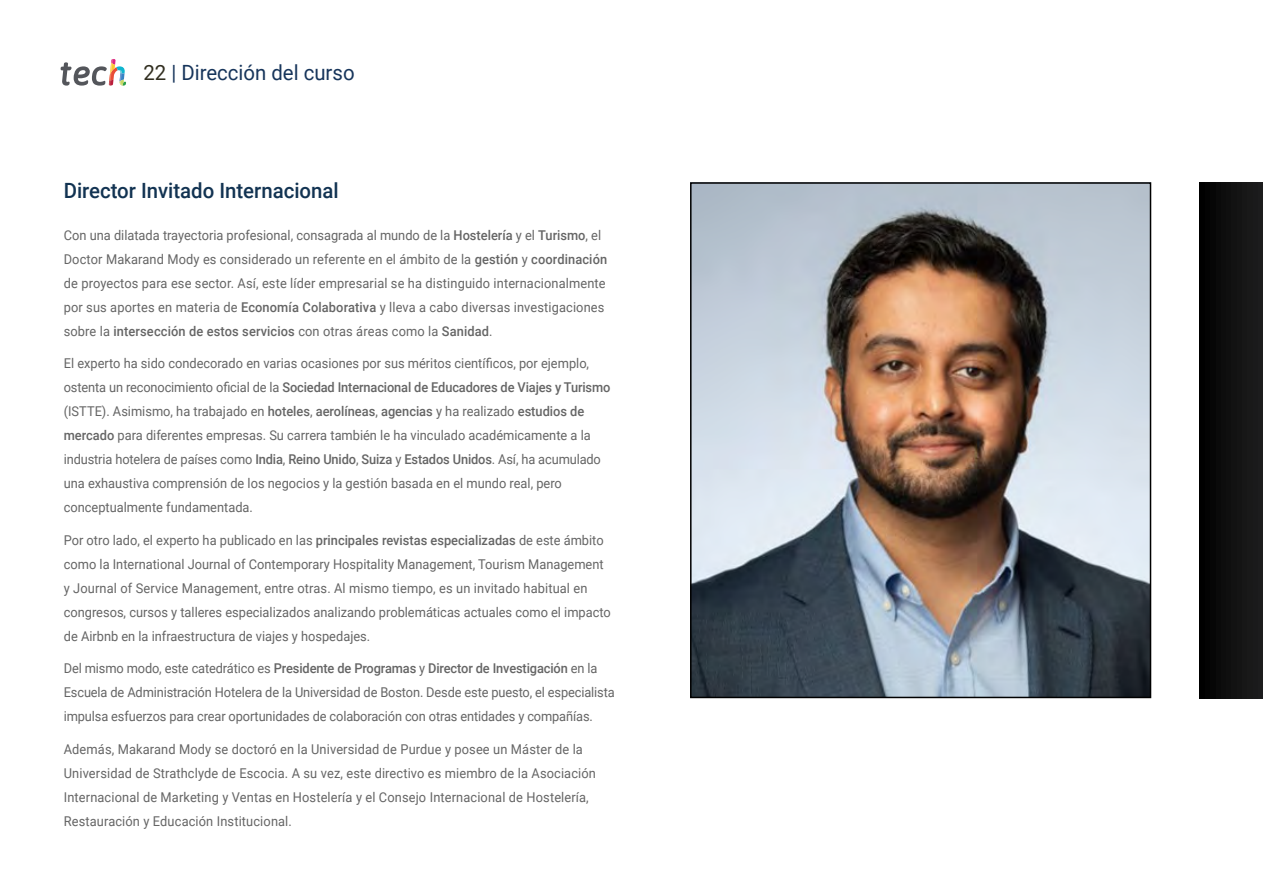
<style>
.page{position:relative;width:1263px;height:893px;background:#fff}
.page>*{position:absolute;margin:0;border:0;box-sizing:border-box;transform-origin:0 0}
.t1{font:500 21px "Roboto";color:#123352}
.t2{font:21px "Roboto";color:#17355b}
.t3{font:13.5px/24px "Roboto";color:#656565;scale:.95 1}
.s1{color:#312e20}
.s2{font-weight:500}
</style>
<div class="page">
<svg style="left:61px;top:59px;width:65px;height:27px"></svg>
<div style="left:1199px;top:182px;width:64px;height:516px;background:linear-gradient(to right,#000,#1e1e1f)"></div>
<img style="left:693px;top:185px;width:455px;height:510px">
<div style="left:690px;top:182px;width:461px;height:516px;border:2px solid #000"></div>
<h1 class="t2" style="left:144px;top:57px;width:213px"><span class="s1">22</span> | Dirección del curso</h1>
<h1 class="t1" style="left:64px;top:176px;width:276px">Director Invitado Internacional</h1>
<p class="t3" style="left:64px;top:222px;width:574px">Con una dilatada trayectoria profesional, consagrada al mundo de la <span class="s2">Hostelería</span> y el <span class="s2">Turismo</span>, el Doctor Makarand Mody es considerado un referente en el ámbito de la <span class="s2">gestión</span> y <span class="s2">coordinación </span>de proyectos para ese sector. Así, este líder empresarial se ha distinguido internacionalmente por sus aportes en materia de <span class="s2">Economía Colaborativa</span> y lleva a cabo diversas investigaciones sobre la <span class="s2">intersección de estos servicios</span> con otras áreas como la <span class="s2">Sanidad</span>.</p>
<p class="t3" style="left:64px;top:351px;width:577px">El experto ha sido condecorado en varias ocasiones por sus méritos científicos, por ejemplo, ostenta un reconocimiento oficial de la <span class="s2">Sociedad Internacional de Educadores de Viajes y Turismo </span>(ISTTE). Asimismo, ha trabajado en <span class="s2">hoteles</span>, <span class="s2">aerolíneas</span>, <span class="s2">agencias</span> y ha realizado <span class="s2">estudios de mercado</span> para diferentes empresas. Su carrera también le ha vinculado académicamente a la industria hotelera de países como <span class="s2">India</span>, <span class="s2">Reino Unido</span>, <span class="s2">Suiza</span> y <span class="s2">Estados Unidos</span>. Así, ha acumulado una exhaustiva comprensión de los negocios y la gestión basada en el mundo real, pero conceptualmente fundamentada.</p>
<p class="t3" style="left:64px;top:527px;width:577px">Por otro lado, el experto ha publicado en las <span class="s2">principales revistas especializadas</span> de este ámbito como la International Journal of Contemporary Hospitality Management, Tourism Management y Journal of Service Management, entre otras. Al mismo tiempo, es un invitado habitual en congresos, cursos y talleres especializados analizando problemáticas actuales como el impacto de Airbnb en la infraestructura de viajes y hospedajes.</p>
<p class="t3" style="left:64px;top:656px;width:581px">Del mismo modo, este catedrático es <span class="s2">Presidente de Programas</span> y <span class="s2">Director de Investigación</span> en la<br>Escuela de Administración Hotelera de la Universidad de Boston. Desde este puesto, el especialista impulsa esfuerzos para crear oportunidades de colaboración con otras entidades y compañías.</p>
<p class="t3" style="left:64px;top:736px;width:562px">Además, Makarand Mody se doctoró en la Universidad de Purdue y posee un Máster de la Universidad de Strathclyde de Escocia. A su vez, este directivo es miembro de la Asociación Internacional de Marketing y Ventas en Hostelería y el Consejo Internacional de Hostelería, Restauración y Educación Institucional.</p>
</div>
